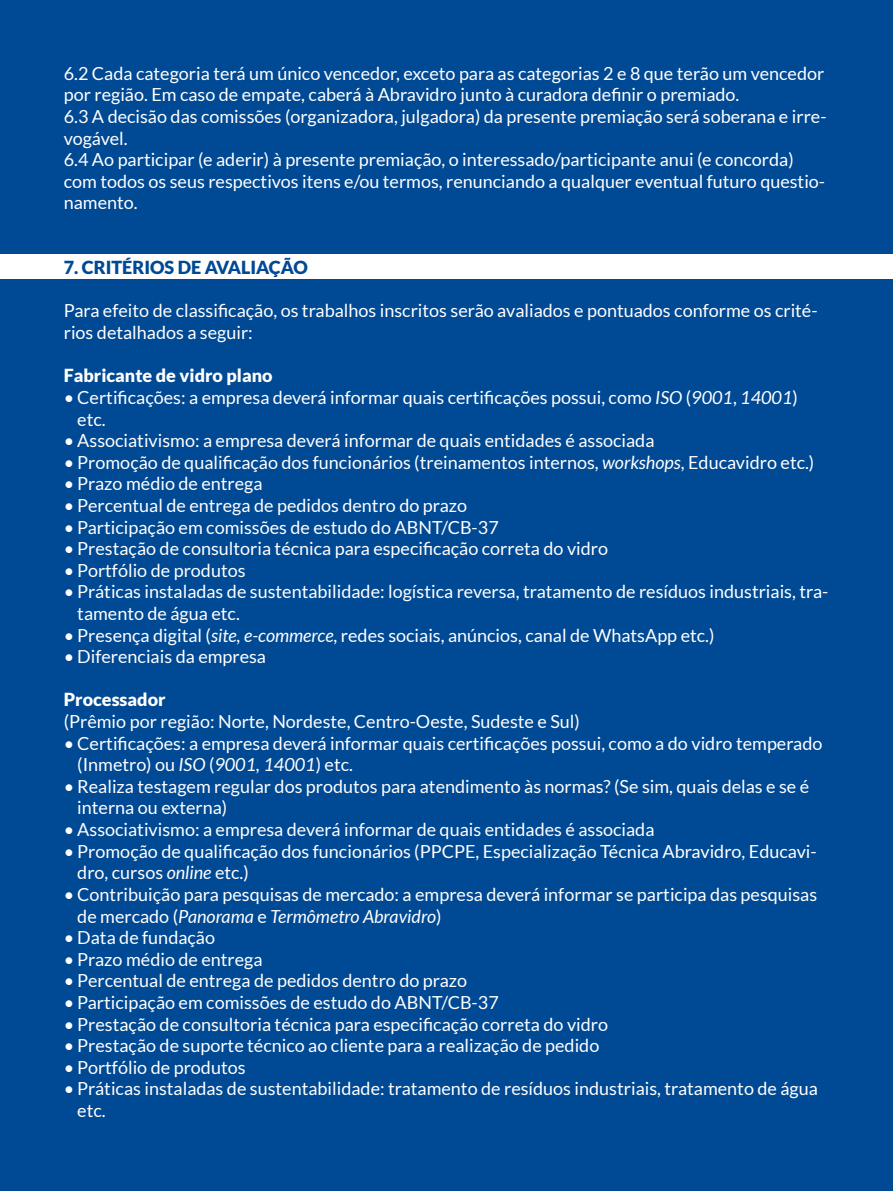
<style>
.page{position:relative;width:893px;height:1191px;background:#004994}
.page>*{position:absolute;margin:0;border:0;box-sizing:border-box;transform-origin:0 0}
.TEXTO_MATERIA{font:18px/21.6px "Lato";color:#fff}
.TEXTO_MATERIA-2{font:900 18px "Lato";color:#fff}
.TEXTO_MATERIA-3{font:900 18px "Lato";color:#004994}
.s1{font-style:italic}
</style>
<div class="page">
<div style="left:0;top:254px;width:893px;height:25px;background:#fff"></div>
<p class="TEXTO_MATERIA" style="left:64px;top:62px;width:762px">6.2 Cada categoria terá um único vencedor, exceto para as categorias 2 e 8 que terão um vencedor por região. Em caso de empate, caberá à Abravidro junto à curadora definir o premiado.</p>
<p class="TEXTO_MATERIA" style="left:64px;top:106px;width:764px">6.3 A decisão das comissões (organizadora, julgadora) da presente premiação será soberana e irre&shy;vogável.</p>
<p class="TEXTO_MATERIA" style="left:64px;top:149px;width:763px">6.4 Ao participar (e aderir) à presente premiação, o interessado/participante anui (e concorda) com todos os seus respectivos itens e/ou termos, renunciando a qualquer eventual futuro questio&shy;namento.</p>
<p class="TEXTO_MATERIA-3" style="left:64px;top:257px;width:246px">7. CRITÉRIOS DE AVALIAÇÃO</p>
<p class="TEXTO_MATERIA" style="left:64px;top:300px;width:755px">Para efeito de classificação, os trabalhos inscritos serão avaliados e pontuados conforme os crité&shy;rios detalhados a seguir:</p>
<p class="TEXTO_MATERIA-2" style="left:64px;top:365px;width:210px">Fabricante de vidro plano</p>
<p class="TEXTO_MATERIA" style="left:77px;top:386px;width:722px;text-indent:-14px">• Certificações: a empresa deverá informar quais certificações possui, como <span class="s1">ISO</span> (<span class="s1">9001</span>, <span class="s1">14001</span>) etc.</p>
<p class="TEXTO_MATERIA" style="left:64px;top:430px;width:592px">• Associativismo: a empresa deverá informar de quais entidades é associada</p>
<p class="TEXTO_MATERIA" style="left:64px;top:451px;width:752px">• Promoção de qualificação dos funcionários (treinamentos internos, <span class="s1">workshops</span>, Educavidro etc.)</p>
<p class="TEXTO_MATERIA" style="left:64px;top:473px;width:200px">• Prazo médio de entrega</p>
<p class="TEXTO_MATERIA" style="left:64px;top:494px;width:405px">• Percentual de entrega de pedidos dentro do prazo</p>
<p class="TEXTO_MATERIA" style="left:64px;top:516px;width:436px">• Participação em comissões de estudo do ABNT/CB-37</p>
<p class="TEXTO_MATERIA" style="left:64px;top:538px;width:546px">• Prestação de consultoria técnica para especificação correta do vidro</p>
<p class="TEXTO_MATERIA" style="left:64px;top:559px;width:183px">• Portfólio de produtos</p>
<p class="TEXTO_MATERIA" style="left:77px;top:581px;width:753px;text-indent:-14px">• Práticas instaladas de sustentabilidade: logística reversa, tratamento de resíduos industriais, tra&shy;tamento de água etc.</p>
<p class="TEXTO_MATERIA" style="left:64px;top:624px;width:652px">• Presença digital (<span class="s1">site, e-commerce</span>, redes sociais, anúncios, canal de WhatsApp etc.)</p>
<p class="TEXTO_MATERIA" style="left:64px;top:646px;width:204px">• Diferenciais da empresa</p>
<p class="TEXTO_MATERIA-2" style="left:64px;top:689px;width:103px">Processador</p>
<p class="TEXTO_MATERIA" style="left:64px;top:710px;width:518px">(Prêmio por região: Norte, Nordeste, Centro-Oeste, Sudeste e Sul)</p>
<p class="TEXTO_MATERIA" style="left:77px;top:732px;width:747px;text-indent:-14px">• Certificações: a empresa deverá informar quais certificações possui, como a do vidro temperado (Inmetro) ou <span class="s1">ISO</span> (<span class="s1">9001, 14001</span>) etc.</p>
<p class="TEXTO_MATERIA" style="left:77px;top:775px;width:733px;text-indent:-14px">• Realiza testagem regular dos produtos para atendimento às normas? (Se sim, quais delas e se é interna ou externa)</p>
<p class="TEXTO_MATERIA" style="left:64px;top:818px;width:592px">• Associativismo: a empresa deverá informar de quais entidades é associada</p>
<p class="TEXTO_MATERIA" style="left:77px;top:840px;width:741px;text-indent:-14px">• Promoção de qualificação dos funcionários (PPCPE, Especialização Técnica Abravidro, Educavi&shy;dro, cursos <span class="s1">online</span> etc.)</p>
<p class="TEXTO_MATERIA" style="left:77px;top:883px;width:741px;text-indent:-14px">• Contribuição para pesquisas de mercado: a empresa deverá informar se participa das pesquisas de mercado (<span class="s1">Panorama</span> e <span class="s1">Termômetro Abravidro</span>)</p>
<p class="TEXTO_MATERIA" style="left:64px;top:926px;width:153px">• Data de fundação</p>
<p class="TEXTO_MATERIA" style="left:64px;top:948px;width:200px">• Prazo médio de entrega</p>
<p class="TEXTO_MATERIA" style="left:64px;top:970px;width:405px">• Percentual de entrega de pedidos dentro do prazo</p>
<p class="TEXTO_MATERIA" style="left:64px;top:991px;width:436px">• Participação em comissões de estudo do ABNT/CB-37</p>
<p class="TEXTO_MATERIA" style="left:64px;top:1013px;width:546px">• Prestação de consultoria técnica para especificação correta do vidro</p>
<p class="TEXTO_MATERIA" style="left:64px;top:1034px;width:537px">• Prestação de suporte técnico ao cliente para a realização de pedido</p>
<p class="TEXTO_MATERIA" style="left:64px;top:1056px;width:183px">• Portfólio de produtos</p>
<p class="TEXTO_MATERIA" style="left:77px;top:1078px;width:742px;text-indent:-14px">• Práticas instaladas de sustentabilidade: tratamento de resíduos industriais, tratamento de água etc.</p>
</div>
